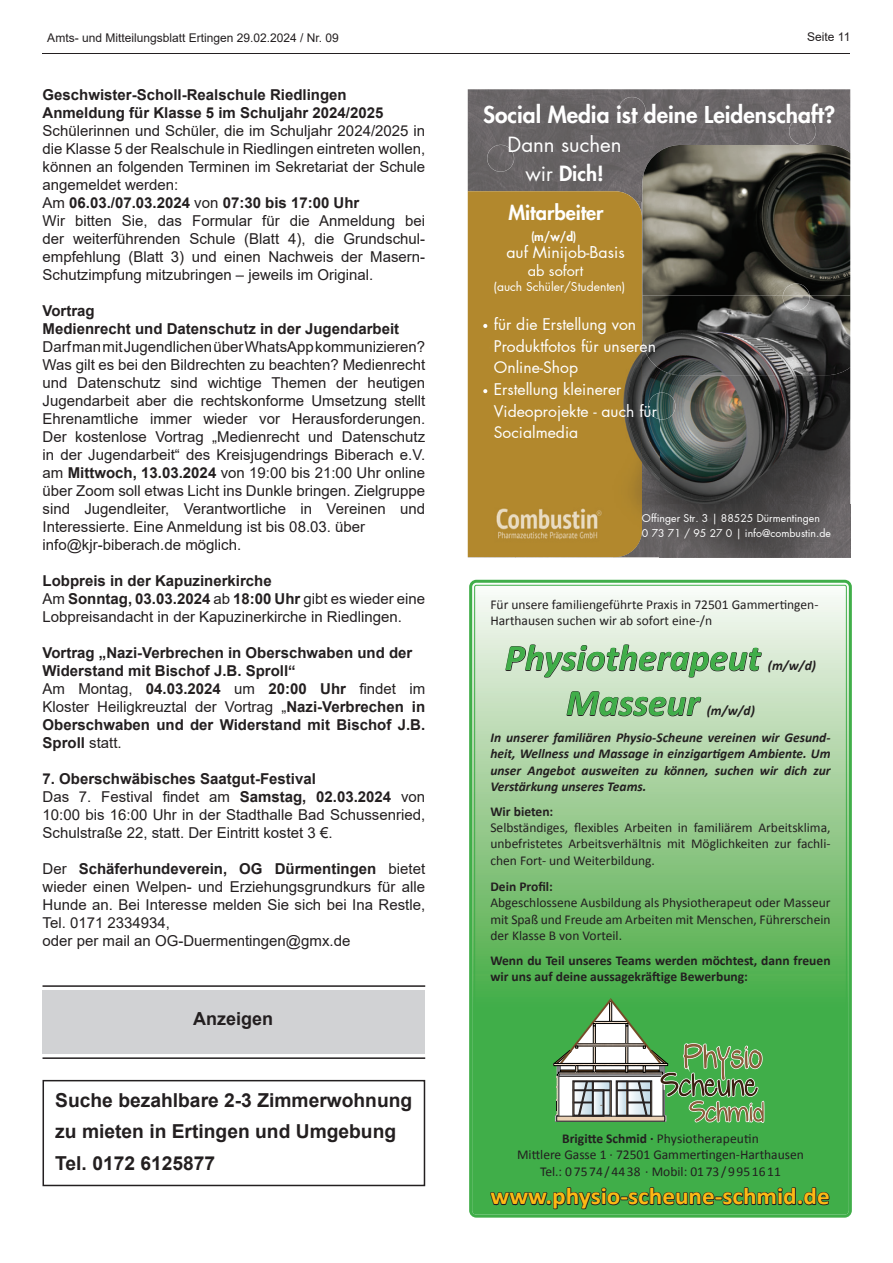
<style>
.page{position:relative;width:893px;height:1263px;background:#fff}
.page>*{position:absolute;margin:0;border:0;box-sizing:border-box;transform-origin:0 0}
.t1{font:italic 700 37.5px "Calibri";color:#40ae49}
.t2{font:700 24px "Calibri";color:#fcb814;scale:1.05 1}
.t3{font:800 22.8px "Futura LT Pro";color:#fff}
.t4{font:20.4px/28.7px "Futura LT Pro";color:#fff;text-align:center}
.t5{font:800 19.95px "Futura LT Pro";color:#fff}
.t6{font:700 19.2px/31.5px "Arial";color:#231f20}
.t7{font:700 18px "Arial";color:#231f20}
.t8{font:15.9px "Futura LT Pro";color:#fff}
.t9{font:15.75px/21.8px "Futura LT Pro";color:#fff}
.t10{font:15px/18px "Arial";color:#231f20}
.t11{font:700 15px/18px "Arial";color:#231f20}
.t12{font:14.4px "Futura LT Pro";color:#fff}
.t13{font:13.5px/16.2px "Calibri";color:#231f20;text-align:justify}
.t14{font:italic 700 13.5px/16.2px "Calibri";color:#231f20}
.t15{font:700 13.5px/16.2px "Calibri";color:#231f20}
.t16{font:12px "Arial";color:#231f20}
.t17{font:12px "Futura LT Pro";color:#fff}
.t18{font:800 12px "Futura LT Pro";color:#fff}
.t19{font:10.5px/14.5px "Futura LT Pro";color:#fff}
.s1{font-weight:700}
.s2{font-weight:400}
.s3{font-weight:800}
</style>
<div class="page">
<hr style="left:42px;top:54px;width:808px;height:1px;background:#231f20">
<div style="left:43px;top:990px;width:382px;height:64px;background:#d1d2d4"></div>
<hr style="left:43px;top:985px;width:382px;height:2px;background:#231f20">
<hr style="left:43px;top:1057px;width:382px;height:2px;background:#231f20">
<div style="left:43px;top:1080px;width:382px;height:106px;border:2px solid #231f20"></div>
<img style="left:468px;top:89px;width:382px;height:102px">
<img style="left:515px;top:557px;width:335px;height:1px">
<img style="left:642px;top:145px;width:208px;height:222px">
<div style="left:468px;top:191px;width:174px;height:366px;background:#b2882d"></div>
<img style="left:642px;top:295px;width:18px;height:262px">
<img style="left:660px;top:367px;width:190px;height:190px">
<img style="left:613px;top:295px;width:29px;height:262px">
<img style="left:783px;top:283px;width:27px;height:27px">
<img style="left:487px;top:340px;width:27px;height:27px">
<img style="left:618px;top:97px;width:27px;height:27px">
<img style="left:648px;top:393px;width:27px;height:27px">
<img style="left:487px;top:145px;width:27px;height:27px">
<img style="left:789px;top:118px;width:27px;height:27px">
<img style="left:487px;top:491px;width:127px;height:63px">
<svg style="left:483px;top:324px;width:4px;height:4px"></svg>
<svg style="left:483px;top:389px;width:4px;height:4px"></svg>
<svg style="left:473px;top:584px;width:375px;height:629px;background:#85c682"></svg>
<div style="left:469px;top:580px;width:383px;height:637px;border:3px solid #40ae49;border-radius:6px"></div>
<svg style="left:489px;top:1182px;width:342px;height:35px;background:#3b9141"></svg>
<svg style="left:554px;top:986px;width:211px;height:146px;background:#6fac6e"></svg>
<svg style="left:505px;top:636px;width:257px;height:89px;background:#c1d4bb"></svg>
<p class="t16" style="left:47px;top:29px;width:293px">Amts- und Mitteilungsblatt Ertingen 29.02.2024 / Nr. 09</p>
<p class="t16" style="left:807px;top:29px;width:45px">Seite 11</p>
<p class="t11" style="left:43px;top:86px;width:342px">Geschwister-Scholl-Realschule Riedlingen<br>Anmeldung für Klasse 5 im Schuljahr 2024/2025</p>
<p class="t10" style="left:43px;top:122px;width:384px">Schülerinnen und Schüler, die im Schuljahr 2024/2025 in die Klasse 5 der Realschule in Riedlingen eintreten wollen, können an folgenden Terminen im Sekretariat der Schule angemeldet werden:<br>Am <span class="s1">06.03./07.03.2024</span> von <span class="s1">07:30 bis 17:00 Uhr<br></span>Wir bitten Sie, das Formular für die Anmeldung bei der weiterführenden Schule (Blatt 4), die Grundschul&shy;empfehlung (Blatt 3) und einen Nachweis der Masern-Schutzimpfung mitzubringen – jeweils im Original.</p>
<p class="t11" style="left:43px;top:302px;width:358px">Vortrag<br>Medienrecht und Datenschutz in der Jugendarbeit</p>
<p class="t10" style="left:43px;top:338px;width:384px">Darf man mit Jugendlichen über WhatsApp kommunizieren?<br>Was gilt es bei den Bildrechten zu beachten? Medienrecht und Datenschutz sind wichtige Themen der heutigen Jugendarbeit aber die rechtskonforme Umsetzung stellt Ehrenamtliche immer wieder vor Herausforderungen.<br>Der kostenlose Vortrag „Medienrecht und Datenschutz in der Jugendarbeit“ des Kreisjugendrings Biberach e.V. am <span class="s1">Mittwoch, 13.03.2024</span> von 19:00 bis 21:00 Uhr online über Zoom soll etwas Licht ins Dunkle bringen. Zielgruppe sind Jugendleiter, Verantwortliche in Vereinen und Interessierte. Eine Anmeldung ist bis 08.03. über info@kjr-biberach.de möglich.</p>
<p class="t10" style="left:43px;top:572px;width:384px"><span class="s1">Lobpreis in der Kapuzinerkirche<br></span>Am <span class="s1">Sonntag, 03.03.2024</span> ab <span class="s1">18:00 Uhr</span> gibt es wieder eine<br>Lobpreisandacht in der Kapuzinerkirche in Riedlingen.</p>
<p class="t11" style="left:43px;top:644px;width:384px">Vortrag „Nazi-Verbrechen in Oberschwaben und der Widerstand mit Bischof J.B. Sproll“<br><span class="s2">Am Montag,</span> 04.03.2024 <span class="s2">um</span> 20:00 Uhr <span class="s2">findet im Kloster Heiligkreuztal der Vortrag „</span>Nazi-Verbrechen in Oberschwaben und der Widerstand mit Bischof J.B.<br>Sproll <span class="s2">statt.</span></p>
<p class="t10" style="left:43px;top:770px;width:384px"><span class="s1">7. Oberschwäbisches Saatgut-Festival<br></span>Das 7. Festival findet am <span class="s1">Samstag, 02.03.2024</span> von 10:00 bis 16:00 Uhr in der Stadthalle Bad Schussenried, Schulstraße 22, statt. Der Eintritt kostet 3 €.</p>
<p class="t10" style="left:43px;top:860px;width:384px">Der <span class="s1">Schäferhundeverein, OG Dürmentingen</span> bietet wieder einen Welpen- und Erziehungsgrundkurs für alle Hunde an. Bei Interesse melden Sie sich bei Ina Restle, Tel. 0171 2334934,<br>oder per mail an OG-Duermentingen@gmx.de</p>
<p class="t7" style="left:193px;top:1006px;width:82px">Anzeigen</p>
<p class="t6" style="left:55px;top:1084px;width:359px">Suche bezahlbare 2-3 Zimmerwohnung zu mieten in Ertingen und Umgebung<br>Tel. 0172 6125877</p>
<h3 class="t3" style="left:483px;top:97px;width:354px">Social Media ist deine Leidenschaft?</h3>
<h3 class="t4" style="left:507px;top:130px;width:116px">Dann suchen wir <span class="s3">Dich!</span></h3>
<h3 class="t5" style="left:509px;top:197px;width:97px">Mitarbeiter</h3>
<p class="t18" style="left:531px;top:227px;width:47px">(m/w/d)</p>
<p class="t8" style="left:506px;top:241px;width:120px">auf Minijob-Basis</p>
<p class="t12" style="left:528px;top:261px;width:57px">ab sofort</p>
<p class="t17" style="left:494px;top:278px;width:133px">(auch Schüler/Studenten)</p>
<p class="t9" style="left:494px;top:313px;width:165px">für die Erstellung von<br>Produktfotos für unseren<br>Online-Shop<br>Erstellung kleinerer<br>Videoprojekte - auch für<br>Socialmedia</p>
<p class="t19" style="left:642px;top:511px;width:190px">Offinger Str. 3 | 88525 Dürmentingen<br>0 73 71 / 95 27 0 | info@combustin.de</p>
<p class="t13" style="left:490px;top:596px;width:330px">Für unsere familiengeführte Praxis in 72501 Gammertingen-<br>Harthausen suchen wir ab sofort eine-/n</p>
<h1 class="t1" style="left:505px;top:635px;width:257px">Physiotherapeut</h1>
<p class="t14" style="left:768px;top:657px;width:50px">(m/w/d)</p>
<h1 class="t1" style="left:566px;top:680px;width:135px">Masseur</h1>
<p class="t14" style="left:490px;top:697px;width:342px;line-height:26.7px;text-indent:216px">(m/w/d)<br>In unserer familiären Physio-Scheune vereinen wir Gesund-</p>
<p class="t14" style="left:490px;top:745px;width:342px;text-align:justify">heit, Wellness und Massage in einzigartigem Ambiente. Um unser Angebot ausweiten zu können, suchen wir dich zur Verstärkung unseres Teams.</p>
<p class="t15" style="left:490px;top:803px;width:64px">Wir bieten:</p>
<p class="t13" style="left:490px;top:819px;width:342px">Selbständiges, flexibles Arbeiten in familiärem Arbeitsklima, unbefristetes Arbeitsverhältnis mit Möglichkeiten zur fachli&shy;chen Fort- und Weiterbildung.</p>
<p class="t15" style="left:490px;top:878px;width:64px">Dein Profil:</p>
<p class="t13" style="left:490px;top:894px;width:342px">Abgeschlossene Ausbildung als Physiotherapeut oder Masseur mit Spaß und Freude am Arbeiten mit Menschen, Führerschein der Klasse B von Vorteil.</p>
<p class="t15" style="left:490px;top:952px;width:342px">Wenn du Teil unseres Teams werden möchtest, dann freuen wir uns auf deine aussagekräftige Bewerbung:</p>
<p class="t13" style="left:517px;top:1129px;width:288px;text-align:center"><span class="s1">Brigitte Schmid ·</span> Physiotherapeutin<br>Mittlere Gasse 1 · 72501 Gammertingen-Harthausen<br>Tel.: 0 75 74 / 44 38 · Mobil: 01 73 / 9 95 16 11</p>
<h2 class="t2" style="left:490px;top:1181px;width:325px">www.physio-scheune-schmid.de</h2>
</div>
